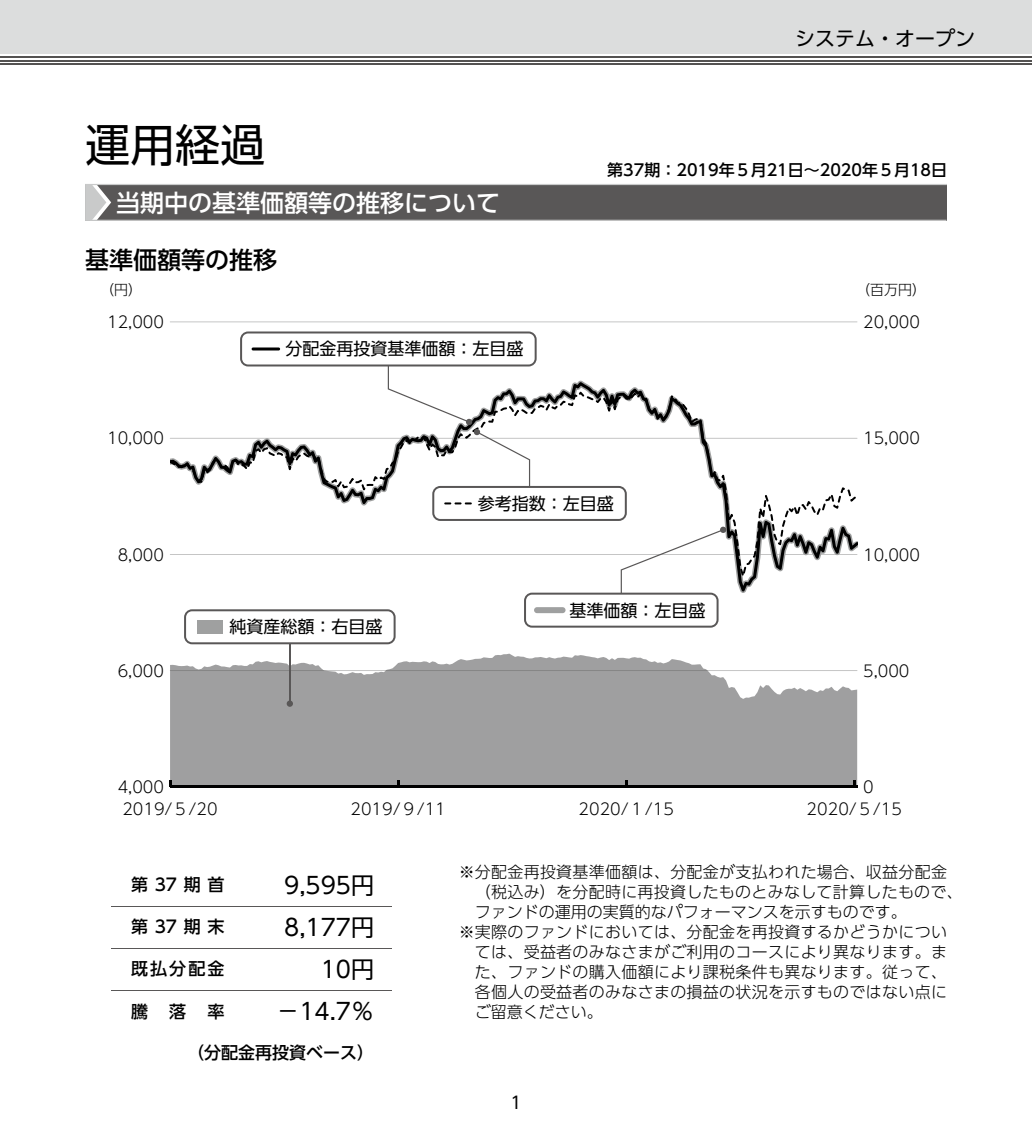
<style>
.page{position:relative;width:1032px;height:1134px;background:#fff}
.page>*{position:absolute;margin:0;border:0;box-sizing:border-box;transform-origin:0 0}
.t1{font:45px "UD Shin Go Pro";color:#000}
.t2{font:500 24px "UD Shin Go Pro";color:#fff}
.t3{font:500 24px "UD Shin Go Pro";color:#000}
.t4{font:23px "UD Shin Go Pro";color:#000}
.t5{font:20px "UD Shin Go Pro";color:#000}
.t6{font:17px "UD Shin Go Pro";color:#000}
.t7{font:500 17px "UD Shin Go Pro";letter-spacing:.06em;color:#000}
.t8{font:500 17px "UD Shin Go Pro";color:#000}
.t9{font:300 16px "UD Shin Go Pro";letter-spacing:.02em;color:#000}
.t10{font:300 16px "UD Shin Go Pro";color:#000}
.t11{font:500 16px "UD Shin Go Pro";color:#000}
.t12{font:300 14px "UD Shin Go Pro";color:#000}
</style>
<div class="page">
<div style="left:0;top:0;width:1032px;height:54px;background:#dcdddd"></div>
<hr style="left:0;top:63px;width:1032px;height:2px;background:#545251">
<hr style="left:0;top:60px;width:1032px;height:1px;background:#545251">
<hr style="left:0;top:56px;width:1032px;height:2px;background:#545251">
<div style="left:85px;top:184px;width:862px;height:36px;background:#595757"></div>
<hr style="left:85px;top:220px;width:861px;height:1px;background:#c9caca">
<hr style="left:85px;top:184px;width:862px;height:1px;background:#c9caca">
<svg style="left:85px;top:185px;width:26px;height:35px"></svg>
<svg style="left:170px;top:322px;width:687px;height:1px"></svg>
<svg style="left:170px;top:654px;width:687px;height:132px;background:#a8a8a8"></svg>
<svg style="left:170px;top:670px;width:687px;height:1px"></svg>
<hr style="left:170px;top:786px;width:687px;height:2px;background:#000">
<hr style="left:289px;top:627px;width:1px;height:77px;background:#595757">
<div style="left:287px;top:700px;width:6px;height:7px;background:#595757;border-radius:50%"></div>
<svg style="left:170px;top:331px;width:687px;height:313px"></svg>
<hr style="left:252px;top:347px;width:28px;height:3px;background:#000;border-radius:2px">
<svg style="left:111px;top:906px;width:20px;height:1px"></svg>
<hr style="left:131px;top:906px;width:94px;height:1px;background:#595757">
<hr style="left:225px;top:906px;width:149px;height:1px;background:#595757">
<svg style="left:374px;top:906px;width:17px;height:1px"></svg>
<svg style="left:111px;top:948px;width:20px;height:1px"></svg>
<hr style="left:131px;top:948px;width:94px;height:1px;background:#595757">
<hr style="left:225px;top:948px;width:149px;height:1px;background:#595757">
<svg style="left:374px;top:948px;width:17px;height:1px"></svg>
<svg style="left:111px;top:990px;width:20px;height:1px"></svg>
<hr style="left:131px;top:990px;width:94px;height:1px;background:#595757">
<hr style="left:225px;top:990px;width:149px;height:1px;background:#595757">
<svg style="left:374px;top:990px;width:17px;height:1px"></svg>
<h1 class="t1" style="left:85px;top:108px;width:181px">運用経過</h1>
<h2 class="t2" style="left:116px;top:183px;width:385px">当期中の基準価額等の推移について</h2>
<h2 class="t3" style="left:85px;top:240px;width:193px">基準価額等の推移</h2>
<p class="t12" style="left:100px;top:279px;width:43px">（円）</p>
<p class="t9" style="left:107px;top:309px;width:58px">12,000</p>
<p class="t9" style="left:107px;top:425px;width:58px">10,000</p>
<p class="t6" style="left:286px;top:335px;width:239px">分配金再投資基準価額：左目盛</p>
<p class="t5" style="left:795px;top:22px;width:181px">システム・オープン</p>
<p class="t11" style="left:607px;top:157px;width:341px">第37期：2019年５月21日～2020年５月18日</p>
<p class="t12" style="left:856px;top:279px;width:71px">（百万円）</p>
<p class="t9" style="left:863px;top:309px;width:58px">20,000</p>
<p class="t9" style="left:863px;top:425px;width:58px">15,000</p>
<p class="t6" style="left:478px;top:490px;width:137px">参考指数：左目盛</p>
<p class="t9" style="left:118px;top:541px;width:48px">8,000</p>
<p class="t9" style="left:863px;top:541px;width:58px">10,000</p>
<p class="t6" style="left:230px;top:613px;width:154px">純資産総額：右目盛</p>
<p class="t6" style="left:569px;top:596px;width:137px">基準価額：左目盛</p>
<p class="t9" style="left:118px;top:658px;width:48px">6,000</p>
<p class="t9" style="left:863px;top:658px;width:48px">5,000</p>
<p class="t9" style="left:118px;top:774px;width:48px">4,000</p>
<p class="t9" style="left:863px;top:774px;width:12px">0</p>
<p class="t9" style="left:122px;top:796px;width:97px">2019/５/20</p>
<p class="t9" style="left:350px;top:796px;width:97px">2019/９/11</p>
<p class="t9" style="left:578px;top:796px;width:97px">2020/１/15</p>
<p class="t9" style="left:807px;top:796px;width:97px">2020/５/15</p>
<p class="t7" style="left:131px;top:871px;width:95px">第37期首</p>
<h3 class="t4" style="left:284px;top:866px;width:91px">9,595円</h3>
<p class="t7" style="left:131px;top:913px;width:95px">第37期末</p>
<h3 class="t4" style="left:284px;top:908px;width:91px">8,177円</h3>
<p class="t7" style="left:131px;top:955px;width:95px">既払分配金</p>
<h3 class="t4" style="left:321px;top:950px;width:55px">10円</h3>
<p class="t7" style="left:131px;top:997px;width:18px">騰</p>
<p class="t7" style="left:169px;top:997px;width:18px">落</p>
<p class="t7" style="left:208px;top:997px;width:18px">率</p>
<h3 class="t4" style="left:276px;top:992px;width:99px">－14.7％</h3>
<p class="t8" style="left:187px;top:1039px;width:188px">（分配金再投資ベース）</p>
<p class="t9" style="left:459px;top:859px;width:490px">※分配金再投資基準価額は、分配金が支払われた場合、収益分配金</p>
<p class="t9" style="left:475px;top:879px;width:489px">（税込み）を分配時に再投資したものとみなして計算したもので、</p>
<p class="t10" style="left:475px;top:899px;width:433px">ファンドの運用の実質的なパフォーマンスを示すものです。</p>
<p class="t9" style="left:459px;top:919px;width:490px">※実際のファンドにおいては、分配金を再投資するかどうかについ</p>
<p class="t9" style="left:475px;top:939px;width:474px">ては、受益者のみなさまがご利用のコースにより異なります。ま</p>
<p class="t9" style="left:475px;top:959px;width:474px">た、ファンドの購入価額により課税条件も異なります。従って、</p>
<p class="t9" style="left:475px;top:979px;width:474px">各個人の受益者のみなさまの損益の状況を示すものではない点に</p>
<p class="t10" style="left:475px;top:999px;width:129px">ご留意ください。</p>
<p class="t6" style="left:510px;top:1089px;width:13px">1</p>
</div>
